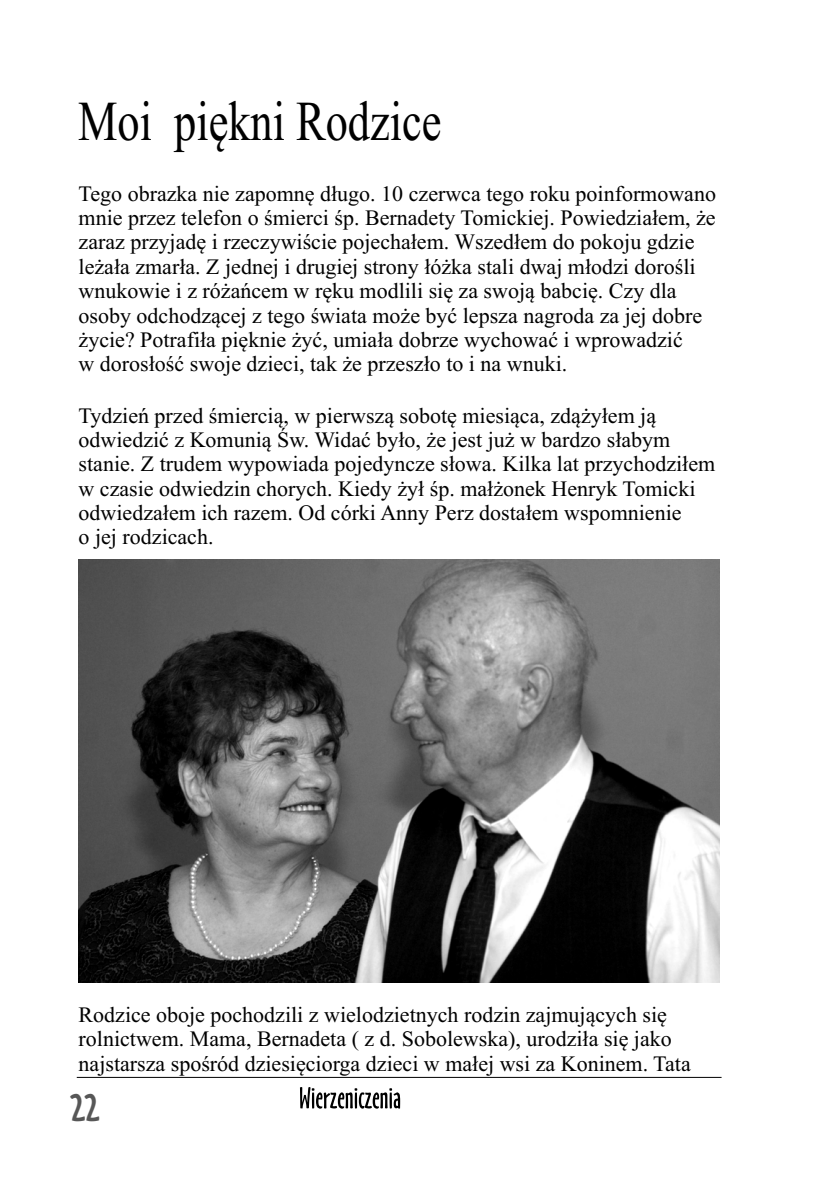
<style>
.page{position:relative;width:840px;height:1192px;background:#fff}
.page>*{position:absolute;margin:0;border:0;box-sizing:border-box;transform-origin:0 0}
.t1{font:56.4px "Times";color:#000;scale:.79 1}
.t2{font:48px "Oz Handicraft BT";color:#575757}
.t3{font:22px/24.4px "Times";color:#000}
</style>
<div class="page">
<hr style="left:77px;top:1077px;width:645px;height:1px;background:#000">
<svg style="left:300px;top:1087px;width:100px;height:22px"></svg>
<img style="left:79px;top:559px;width:640px;height:424px">
<h1 class="t1" style="left:78px;top:101px;width:461px">Moi piêkni Rodzice</h1>
<p class="t3" style="left:79px;top:183px;width:639px">Tego obrazka nie zapomnê d³ugo. 10 czerwca tego roku poinformowano mnie przez telefon o œmierci œp. Bernadety Tomickiej. Powiedzia³em, ¿e zaraz przyjadê i rzeczywiœcie pojecha³em. Wszed³em do pokoju gdzie le¿a³a zmar³a. Z jednej i drugiej strony ³ó¿ka stali dwaj m³odzi doroœli wnukowie i z ró¿añcem w rêku modlili siê za swoj¹ babciê. Czy dla osoby odchodz¹cej z tego œwiata mo¿e byæ lepsza nagroda za jej dobre ¿ycie? Potrafi³a piêknie ¿yæ, umia³a dobrze wychowaæ i wprowadziæ<br>w doros³oœæ swoje dzieci, tak ¿e przesz³o to i na wnuki.</p>
<p class="t3" style="left:79px;top:405px;width:638px">Tydzieñ przed œmierci¹, w pierwsz¹ sobotê miesi¹ca, zd¹¿y³em j¹ odwiedziæ z Komuni¹ Œw. Widaæ by³o, ¿e jest ju¿ w bardzo s³abym stanie. Z trudem wypowiada pojedyncze s³owa. Kilka lat przychodzi³em w czasie odwiedzin chorych. Kiedy ¿y³ œp. ma³¿onek Henryk Tomicki odwiedza³em ich razem. Od córki Anny Perz dosta³em wspomnienie<br>o jej rodzicach.</p>
<p class="t3" style="left:79px;top:1004px;width:614px">Rodzice oboje pochodzili z wielodzietnych rodzin zajmuj¹cych siê rolnictwem. Mama, Bernadeta ( z d. Sobolewska), urodzi³a siê jako najstarsza spoœród dziesiêciorga dzieci w ma³ej wsi za Koninem. Tata</p>
<h2 class="t2" style="left:71px;top:1085px;width:30px">22</h2>
</div>
